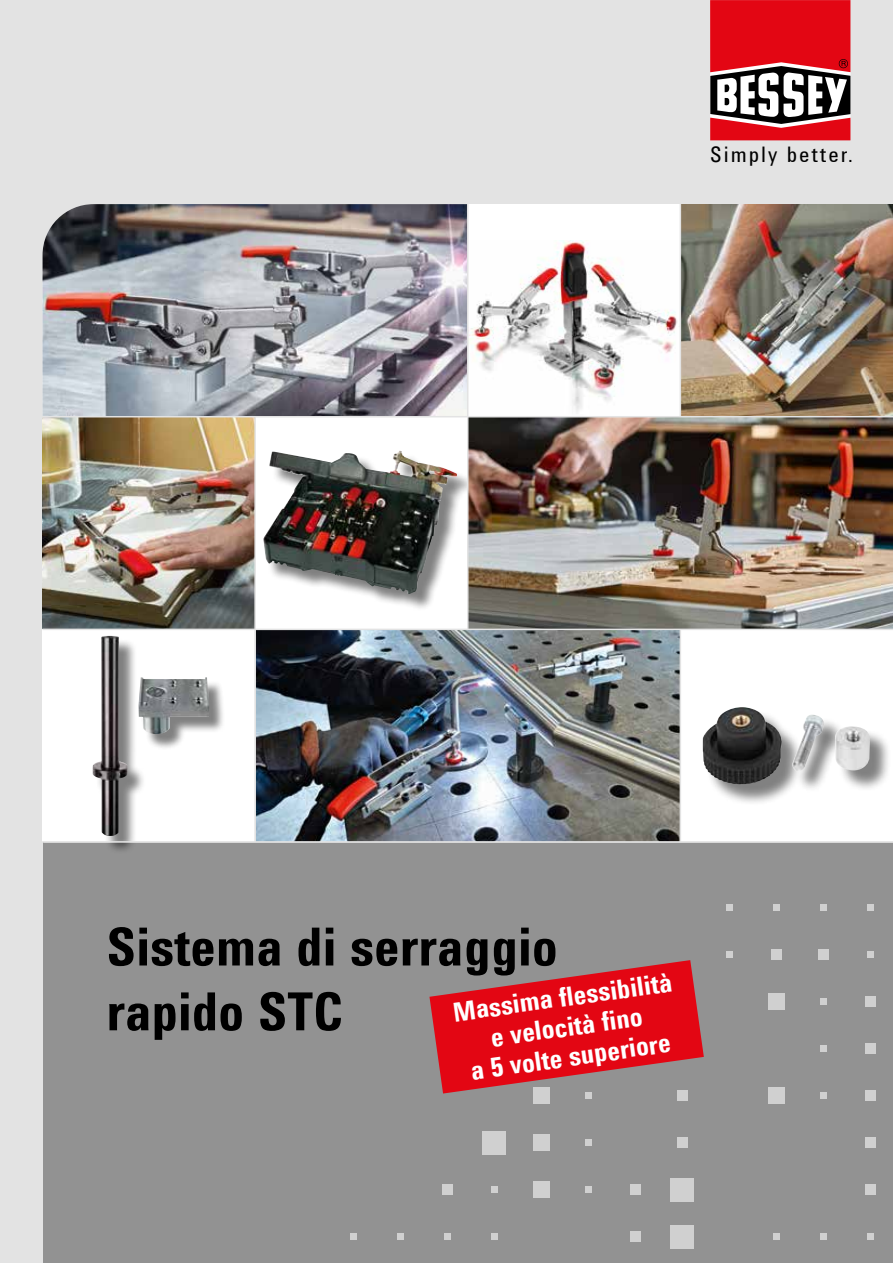
<style>
.page{position:relative;width:893px;height:1263px;background:#fff}
.page>*{position:absolute;margin:0;border:0;box-sizing:border-box;transform-origin:0 0}
.t1{font:700 54px/64.8px "Utah WGL Cond";color:#000}
.t2{font:700 27px/30px "Utah WGL Cond";color:#fff;text-align:center}
.t3{font:21.9px "Utah WGL Cond";letter-spacing:.09em;color:#000}
</style>
<div class="page">
<div style="left:0;top:0;width:893px;height:204px;background:#e3e3e3"></div>
<div style="left:43px;top:843px;width:850px;height:420px;background:#929292"></div>
<div style="left:867px;top:904px;width:6px;height:7px;background:#d0d0d0"></div>
<div style="left:773px;top:904px;width:6px;height:7px;background:#d0d0d0"></div>
<div style="left:820px;top:904px;width:6px;height:7px;background:#d0d0d0"></div>
<div style="left:726px;top:904px;width:6px;height:7px;background:#d0d0d0"></div>
<div style="left:818px;top:949px;width:11px;height:11px;background:#d0d0d0"></div>
<div style="left:867px;top:951px;width:6px;height:7px;background:#d0d0d0"></div>
<div style="left:771px;top:949px;width:11px;height:11px;background:#d0d0d0"></div>
<div style="left:726px;top:951px;width:6px;height:7px;background:#d0d0d0"></div>
<div style="left:865px;top:996px;width:10px;height:11px;background:#d0d0d0"></div>
<div style="left:820px;top:998px;width:6px;height:7px;background:#d0d0d0"></div>
<div style="left:865px;top:1043px;width:10px;height:11px;background:#d0d0d0"></div>
<div style="left:820px;top:1045px;width:6px;height:7px;background:#d0d0d0"></div>
<div style="left:865px;top:1090px;width:10px;height:11px;background:#d0d0d0"></div>
<div style="left:820px;top:1092px;width:6px;height:7px;background:#d0d0d0"></div>
<div style="left:768px;top:1087px;width:17px;height:17px;background:#d0d0d0"></div>
<div style="left:768px;top:993px;width:17px;height:17px;background:#d0d0d0"></div>
<div style="left:677px;top:1090px;width:11px;height:11px;background:#d0d0d0"></div>
<div style="left:585px;top:1092px;width:6px;height:7px;background:#d0d0d0"></div>
<div style="left:533px;top:1087px;width:17px;height:17px;background:#d0d0d0"></div>
<div style="left:483px;top:1131px;width:23px;height:23px;background:#d0d0d0"></div>
<div style="left:585px;top:1139px;width:6px;height:7px;background:#d0d0d0"></div>
<div style="left:533px;top:1134px;width:17px;height:17px;background:#d0d0d0"></div>
<div style="left:865px;top:1137px;width:10px;height:11px;background:#d0d0d0"></div>
<div style="left:677px;top:1137px;width:11px;height:11px;background:#d0d0d0"></div>
<div style="left:585px;top:1186px;width:6px;height:7px;background:#d0d0d0"></div>
<div style="left:533px;top:1181px;width:17px;height:17px;background:#d0d0d0"></div>
<div style="left:491px;top:1186px;width:7px;height:7px;background:#d0d0d0"></div>
<div style="left:671px;top:1178px;width:23px;height:23px;background:#d0d0d0"></div>
<div style="left:865px;top:1184px;width:10px;height:11px;background:#d0d0d0"></div>
<div style="left:630px;top:1184px;width:11px;height:11px;background:#d0d0d0"></div>
<div style="left:442px;top:1184px;width:11px;height:11px;background:#d0d0d0"></div>
<div style="left:491px;top:1233px;width:7px;height:7px;background:#d0d0d0"></div>
<div style="left:671px;top:1225px;width:23px;height:23px;background:#d0d0d0"></div>
<div style="left:630px;top:1231px;width:11px;height:11px;background:#d0d0d0"></div>
<div style="left:444px;top:1233px;width:7px;height:7px;background:#d0d0d0"></div>
<div style="left:397px;top:1233px;width:7px;height:7px;background:#d0d0d0"></div>
<div style="left:350px;top:1233px;width:7px;height:7px;background:#d0d0d0"></div>
<div style="left:773px;top:1233px;width:6px;height:7px;background:#d0d0d0"></div>
<div style="left:820px;top:1233px;width:6px;height:7px;background:#d0d0d0"></div>
<div style="left:867px;top:1233px;width:6px;height:7px;background:#d0d0d0"></div>
<div style="left:786px;top:848px;width:107px;height:22px;background:#929292"></div>
<svg style="left:710px;top:0;width:140px;height:140px"></svg>
<div style="left:0;top:204px;width:43px;height:1059px;background:#e3e3e3"></div>
<img style="left:256px;top:630px;width:424px;height:211px">
<img style="left:469px;top:241px;width:211px;height:175px">
<img style="left:43px;top:204px;width:424px;height:212px">
<img style="left:43px;top:417px;width:211px;height:212px">
<img style="left:468px;top:417px;width:425px;height:212px">
<div style="left:266px;top:454px;width:202px;height:158px;background:#000;opacity:.5"></div>
<img style="left:272px;top:451px;width:127px;height:22px">
<img style="left:681px;top:204px;width:212px;height:212px">
<hr style="left:254px;top:416px;width:2px;height:426px;background:#e3e3e3">
<div style="left:706px;top:710px;width:186px;height:96px;background:#000;opacity:.5"></div>
<img style="left:703px;top:707px;width:112px;height:77px">
<div style="left:141px;top:680px;width:85px;height:70px;background:#000;opacity:.5"></div>
<img style="left:146px;top:677px;width:63px;height:57px">
<div style="left:96px;top:638px;width:50px;height:216px;background:#000;opacity:.5"></div>
<img style="left:93px;top:636px;width:35px;height:200px">
<hr style="left:680px;top:203px;width:1px;height:214px;background:#e3e3e3">
<hr style="left:39px;top:416px;width:854px;height:1px;background:#e3e3e3">
<hr style="left:467px;top:202px;width:1px;height:427px;background:#e3e3e3">
<hr style="left:680px;top:629px;width:1px;height:213px;background:#e3e3e3">
<hr style="left:43px;top:629px;width:850px;height:1px;background:#e3e3e3">
<hr style="left:42px;top:841px;width:851px;height:2px;background:#e3e3e3">
<svg style="left:429px;top:960px;width:275px;height:133px"></svg>
<p class="t3" style="left:710px;top:138px;width:144px">Simply better.</p>
<h1 class="t1" style="left:106px;top:912px;width:453px">Sistema di serraggio rapido STC</h1>
<p class="t2" style="left:451px;top:996px;width:222px;rotate:-8deg">Massima fl essibilità e velocità fi no<br>a 5 volte superiore</p>
</div>
